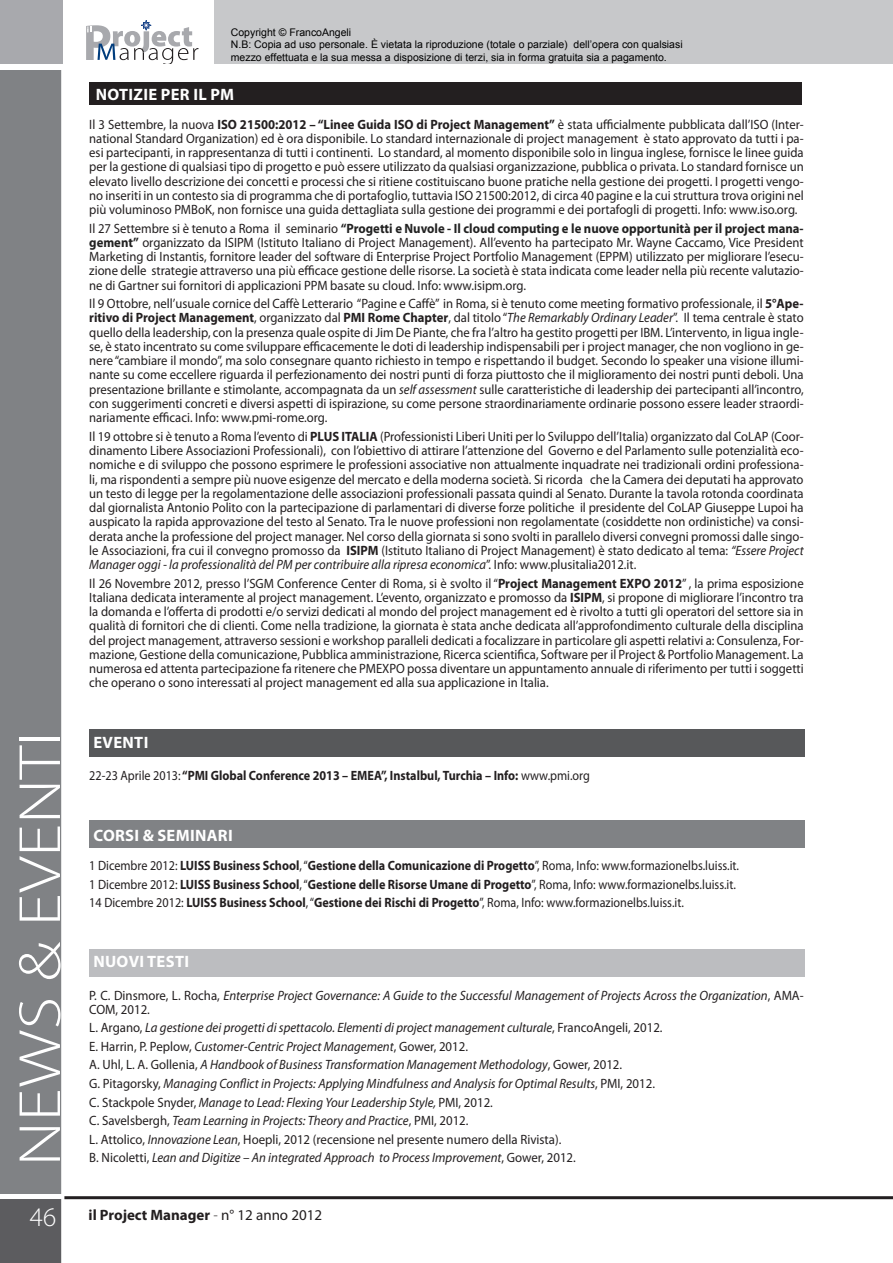
<style>
.page{position:relative;width:893px;height:1263px;background:#fff}
.page>*{position:absolute;margin:0;border:0;box-sizing:border-box;transform-origin:0 0}
.t1{font:300 60px "Myriad Pro";color:#fff;scale:1.18 1}
.t2{font:300 27px "Myriad Pro";color:#fff}
.t3{font:700 16.5px "Myriad Pro";letter-spacing:.02em;color:#fff}
.t4{font:700 15px "Myriad Pro";color:#231f20}
.t5{font:13.5px/14.2px "Myriad Pro";color:#231f20;text-align:justify;scale:.94 1}
.t6{font:italic 13.5px/18.5px "Myriad Pro";color:#231f20;scale:.95 1}
.t7{font:13.5px/18.5px "Myriad Pro";color:#231f20;scale:.9 1}
.t8{font:700 13.5px "Myriad Pro";color:#231f20;scale:.9 1}
.t9{font:10.5px/12.6px "Arial";color:#000}
.s1{font-weight:700}
.s2{font-weight:700;color:#222}
.s3{color:#222}
.s4{font-style:italic}
.s5{font-weight:400}
.s6{font-style:normal}
.s7{font-weight:300}
</style>
<div class="page">
<hr style="left:64px;top:1196px;width:829px;height:3px;background:#231f20">
<div style="left:214px;top:0;width:679px;height:64px;background:#c7c8ca"></div>
<div style="left:0;top:70px;width:63px;height:1124px;background:#808285"></div>
<div style="left:0;top:1199px;width:63px;height:64px;background:#5c5c5f"></div>
<hr style="left:61px;top:0;width:3px;height:1263px;background:#fff">
<svg style="left:86px;top:20px;width:112px;height:44px"></svg>
<div style="left:0;top:0;width:63px;height:64px;background:#a8a9ad"></div>
<div style="left:89px;top:729px;width:716px;height:27px;background:#57585a"></div>
<div style="left:89px;top:821px;width:716px;height:27px;background:#808285"></div>
<div style="left:89px;top:949px;width:716px;height:27px;background:#bcbdc0"></div>
<div style="left:89px;top:82px;width:713px;height:23px;background:#231f20"></div>
<h1 class="t1" style="left:7px;top:1166px;width:370px;rotate:-90deg">NEWS &amp; EVENTI</h1>
<h2 class="t2" style="left:30px;top:1202px;width:28px">46</h2>
<p class="t9" style="left:231px;top:26px;width:453px">Copyright © FrancoAngeli<br>N.B: Copia ad uso personale. È vietata la riproduzione (totale o parziale) dell’opera con qualsiasi mezzo effettuata e la sua messa a disposizione di terzi, sia in forma gratuita sia a pagamento.</p>
<p class="t3" style="left:96px;top:85px;width:127px">Notizie per il PM</p>
<p class="t5" style="left:89px;top:117px;width:761px">Il 3 Settembre, la nuova <span class="s1">ISO 21500:2012 – “Linee Guida ISO di Project Management”</span> è stata ufficialmente pubblicata dall’ISO (Inter&shy;national Standard Organization) ed è ora disponibile. Lo standard internazionale di project management è stato approvato da tutti i pa&shy;esi partecipanti, in rappresentanza di tutti i continenti. Lo standard, al momento disponibile solo in lingua inglese, fornisce le linee guida per la gestione di qualsiasi tipo di progetto e può essere utilizzato da qualsiasi organizzazione, pubblica o privata. Lo standard fornisce un elevato livello descrizione dei concetti e processi che si ritiene costituiscano buone pratiche nella gestione dei progetti. I progetti vengo&shy;no inseriti in un contesto sia di programma che di portafoglio, tuttavia ISO 21500:2012, di circa 40 pagine e la cui struttura trova origini nel più voluminoso PMBoK, non fornisce una guida dettagliata sulla gestione dei programmi e dei portafogli di progetti. Info: www.iso.org.</p>
<p class="t5" style="left:89px;top:221px;width:761px">Il 27 Settembre si è tenuto a Roma il seminario <span class="s2">“Progetti e Nuvole - Il cloud computing e le nuove opportunità per il project mana&shy;gement”</span> organizzato da ISIPM (Istituto Italiano di Project Management). All’evento ha partecipato Mr. Wayne Caccamo, Vice President Marketing di Instantis, fornitore leader del software di Enterprise Project Portfolio Management (EPPM) utilizzato per migliorare l’esecu&shy;zione delle strategie attraverso una più efficace gestione delle risorse. La società è stata indicata come leader nella più recente valutazio&shy;ne di Gartner sui fornitori di applicazioni PPM basate su cloud. <span class="s3">Info:</span> www.isipm.org.</p>
<p class="t5" style="left:89px;top:297px;width:761px">Il 9 Ottobre, nell’usuale cornice del Caffè Letterario “Pagine e Caffè” in Roma, si è tenuto come meeting formativo professionale, il <span class="s1">5°Ape&shy;ritivo di Project Management</span>, organizzato dal <span class="s1">PMI</span></p>
<p class="t5" style="left:89px;top:311px;width:762px;text-indent:279px"><span class="s1">Rome Chapter</span>, dal titolo “<span class="s4">The Remarkably Ordinary Leader</span>”. Il tema centrale è stato quello della leadership, con la presenza quale ospite di Jim De Piante, che fra l’altro ha gestito progetti per IBM. L’intervento, in ligua ingle&shy;se, è stato incentrato su come sviluppare efficacemente le doti di leadership indispensabili per i project manager, che non vogliono in ge&shy;nere “cambiare il mondo”, ma solo consegnare quanto richiesto in tempo e rispettando il budget. Secondo lo speaker una visione illumi&shy;nante su come eccellere riguarda il perfezionamento dei nostri punti di forza piuttosto che il miglioramento dei nostri punti deboli. Una presentazione brillante e stimolante, accompagnata da un <span class="s4">self assessment</span> sulle caratteristiche di leadership dei partecipanti all’incontro, con suggerimenti concreti e diversi aspetti di ispirazione, su come persone straordinariamente ordinarie possono essere leader straordi&shy;nariamente efficaci. Info: www.pmi-rome.org.</p>
<p class="t5" style="left:89px;top:429px;width:276px">Il 19 ottobre si è tenuto a Roma l’evento di <span class="s1">PLUS ITALIA</span></p>
<p class="t5" style="left:89px;top:429px;width:762px;text-indent:291px">(Professionisti Liberi Uniti per lo Sviluppo dell’Italia) organizzato dal CoLAP (Coor&shy;dinamento Libere Associazioni Professionali), con l’obiettivo di attirare l’attenzione del Governo e del Parlamento sulle potenzialità eco&shy;nomiche e di sviluppo che possono esprimere le professioni associative non attualmente inquadrate nei tradizionali ordini professiona&shy;li, ma rispondenti a sempre più nuove esigenze del mercato e della moderna società. Si ricorda che la Camera dei deputati ha approvato un testo di legge per la regolamentazione delle associazioni professionali passata quindi al Senato. Durante la tavola rotonda coordinata dal giornalista Antonio Polito con la partecipazione di parlamentari di diverse forze politiche il presidente del CoLAP Giuseppe Lupoi ha auspicato la rapida approvazione del testo al Senato. Tra le nuove professioni non regolamentate (cosiddette non ordinistiche) va consi&shy;derata anche la professione del project manager. Nel corso della giornata si sono svolti in parallelo diversi convegni promossi dalle singo&shy;le Associazioni, fra cui il convegno promosso da <span class="s1">ISIPM</span></p>
<p class="t5" style="left:89px;top:543px;width:761px;text-indent:292px">(Istituto Italiano di Project Management) è stato dedicato al tema: <span class="s4">“Essere Project<br>Manager oggi - la professionalità del PM per contribuire alla ripresa economica</span>”. Info: www.plusitalia2012.it.</p>
<p class="t5" style="left:89px;top:576px;width:761px">Il 26 Novembre 2012, presso l’SGM Conference Center di Roma, si è svolto il “<span class="s1">Project Management EXPO 2012</span>” , la prima esposizione<br>Italiana dedicata interamente al project management. L’evento, organizzato e promosso da <span class="s1">ISIPM</span></p>
<p class="t5" style="left:89px;top:590px;width:761px;text-indent:513px">, si propone di migliorare l’incontro tra la domanda e l’offerta di prodotti e/o servizi dedicati al mondo del project management ed è rivolto a tutti gli operatori del settore sia in qualità di fornitori che di clienti. Come nella tradizione, la giornata è stata anche dedicata all’approfondimento culturale della disciplina del project management, attraverso sessioni e workshop paralleli dedicati a focalizzare in particolare gli aspetti relativi a: Consulenza, For&shy;mazione, Gestione della comunicazione, Pubblica amministrazione, Ricerca scientifica, Software per il Project &amp; Portfolio Management. La numerosa ed attenta partecipazione fa ritenere che PMEXPO possa diventare un appuntamento annuale di riferimento per tutti i soggetti che operano o sono interessati al project management ed alla sua applicazione in Italia.</p>
<p class="t3" style="left:93px;top:733px;width:10px">EVENTI</p>
<p class="t8" style="left:89px;top:768px;width:300px"><span class="s5">22-23 Aprile 2013:</span> “PMI Global Conference 2013 – EMEA</p>
<p class="t8" style="left:381px;top:768px;width:233px">”, Instalbul, Turchia – Info: <span class="s5">www.pmi.org</span></p>
<p class="t3" style="left:93px;top:826px;width:75px">CORSI &amp; SEMINA</p>
<p class="t3" style="left:218px;top:826px;width:14px">RI</p>
<p class="t7" style="left:89px;top:857px;width:723px">1 Dicembre 2012: <span class="s1">LUISS Business School</span>, “<span class="s1">Gestione della Comunicazione di Progetto</span>”, Roma, Info: www.formazionelbs.luiss.it.<br>1 Dicembre 2012: <span class="s1">LUISS Business School</span>, “<span class="s1">Gestione delle Risorse Umane di Progetto</span>”, Roma, Info: www.formazionelbs.luiss.it.<br>14 Dicembre 2012: <span class="s1">LUISS Business School</span>, “<span class="s1">Gestione dei Rischi di Progetto</span>”, Roma, Info: www.formazionelbs.luiss.it.</p>
<p class="t3" style="left:93px;top:952px;width:33px">NUOVI</p>
<p class="t3" style="left:147px;top:952px;width:10px">TESTI</p>
<p class="t6" style="left:89px;top:988px;width:753px;line-height:14.2px"><span class="s6">P. C. Dinsmore, L. Rocha,</span> Enterprise Project Governance: A Guide to the Successful Management of Projects Across the Organization<span class="s6">, AMA-<br>COM, 2012.</span></p>
<p class="t6" style="left:89px;top:1019px;width:605px"><span class="s6">L. Argano,</span> La gestione dei progetti di spettacolo. Elementi di project management culturale<span class="s6">, FrancoAngeli, 2012.<br>E. Harrin, P. Peplow,</span> Customer-Centric Project Management<span class="s6">, Gower, 2012.<br>A. Uhl, L. A. Gollenia,</span> A Handbook of Business Transformation Management Methodology<span class="s6">, Gower, 2012.<br>G. Pitagorsky,</span> Managing Conflict in Projects: Applying Mindfulness and Analysis for Optimal Results<span class="s6">, PMI, 2012.<br>C. Stackpole Snyder,</span> Manage to Lead: Flexing Your Leadership Style, <span class="s6">PMI, 2012.<br>C. Savelsbergh,</span> Team Learning in Projects: Theory and Practice<span class="s6">, PMI, 2012.<br>L. Attolico,</span> Innovazione Lean<span class="s6">, Hoepli, 2012 (recensione nel presente numero della Rivista).<br>B. Nicoletti,</span> Lean and Digitize – An integrated Approach to Process Improvement<span class="s6">, Gower, 2012.</span></p>
<p class="t4" style="left:89px;top:1206px;width:235px">il Project Manager <span class="s7">-</span> <span class="s5">n° 12 anno 2012</span></p>
</div>
